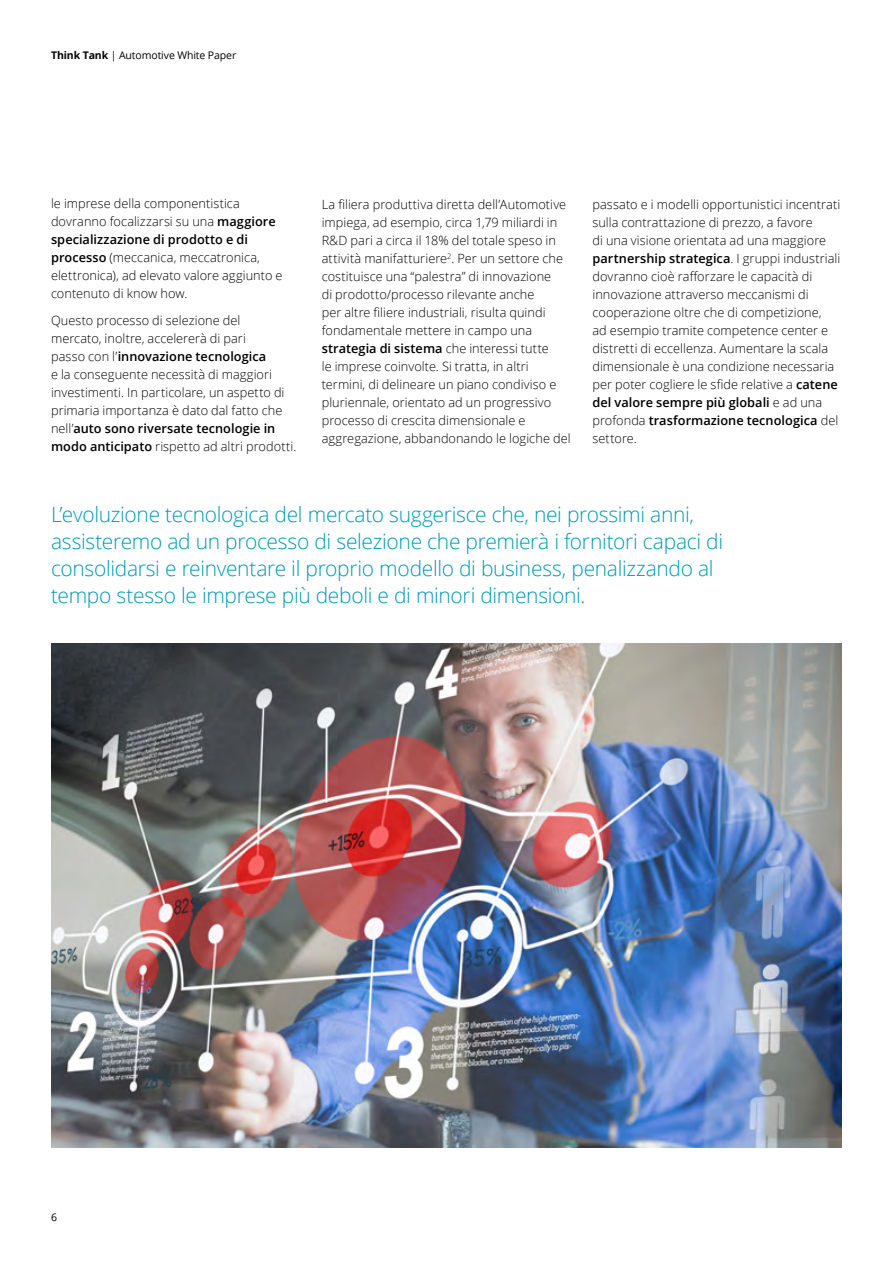
<style>
.page{position:relative;width:893px;height:1263px;background:#fff}
.page>*{position:absolute;margin:0;border:0;box-sizing:border-box;transform-origin:0 0}
.t1{font:300 21px/27px "Open Sans";letter-spacing:-.015em;color:#0099b3}
.t2{font:300 12.75px/18px "Open Sans";letter-spacing:.005em;color:#000}
.t3{font:10.5px "Open Sans";letter-spacing:-.01em;color:#000}
.s1{font-weight:700}
.s2{font-weight:600}
</style>
<div class="page">
<img style="left:51px;top:644px;width:791px;height:503px">
<p class="t3" style="left:51px;top:48px;width:187px"><span class="s1">Think Tank</span> | Automotive White Paper</p>
<p class="t2" style="left:51px;top:194px;width:233px">le imprese della componentistica dovranno focalizzarsi su una <span class="s2">maggiore specializzazione di prodotto e di processo</span> (meccanica, meccatronica, elettronica), ad elevato valore aggiunto e contenuto di know how.</p>
<p class="t2" style="left:51px;top:311px;width:247px">Questo processo di selezione del<br>mercato, inoltre, accelererà di pari<br>passo con l’<span class="s2">innovazione tecnologica<br></span>e la conseguente necessità di maggiori investimenti. In particolare, un aspetto di primaria importanza è dato dal fatto che nell’<span class="s2">auto sono riversate tecnologie in modo anticipato</span> rispetto ad altri prodotti.</p>
<p class="t2" style="left:322px;top:195px;width:250px">La filiera produttiva diretta dell’Automotive impiega, ad esempio, circa 1,79 miliardi in R&amp;D pari a circa il 18% del totale speso in attività manifatturiere<sup>2</sup>. Per un settore che costituisce una “palestra” di innovazione<br>di prodotto/processo rilevante anche<br>per altre filiere industriali, risulta quindi fondamentale mettere in campo una <span class="s2">strategia di sistema</span> che interessi tutte<br>le imprese coinvolte. Si tratta, in altri termini, di delineare un piano condiviso e pluriennale, orientato ad un progressivo processo di crescita dimensionale e aggregazione, abbandonando le logiche del</p>
<p class="t2" style="left:592px;top:195px;width:249px">passato e i modelli opportunistici incentrati sulla contrattazione di prezzo, a favore<br>di una visione orientata ad una maggiore <span class="s2">partnership strategica</span>. I gruppi industriali dovranno cioè rafforzare le capacità di innovazione attraverso meccanismi di cooperazione oltre che di competizione,<br>ad esempio tramite competence center e distretti di eccellenza. Aumentare la scala dimensionale è una condizione necessaria per poter cogliere le sfide relative a <span class="s2">catene del valore sempre più globali</span> e ad una profonda <span class="s2">trasformazione tecnologica</span> del settore.</p>
<p class="t1" style="left:51px;top:500px;width:673px">L’evoluzione tecnologica del mercato suggerisce che, nei prossimi anni, assisteremo ad un processo di selezione che premierà i fornitori capaci di consolidarsi e reinventare il proprio modello di business, penalizzando al tempo stesso le imprese più deboli e di minori dimensioni.</p>
<p class="t3" style="left:51px;top:1210px;width:8px">6</p>
</div>
